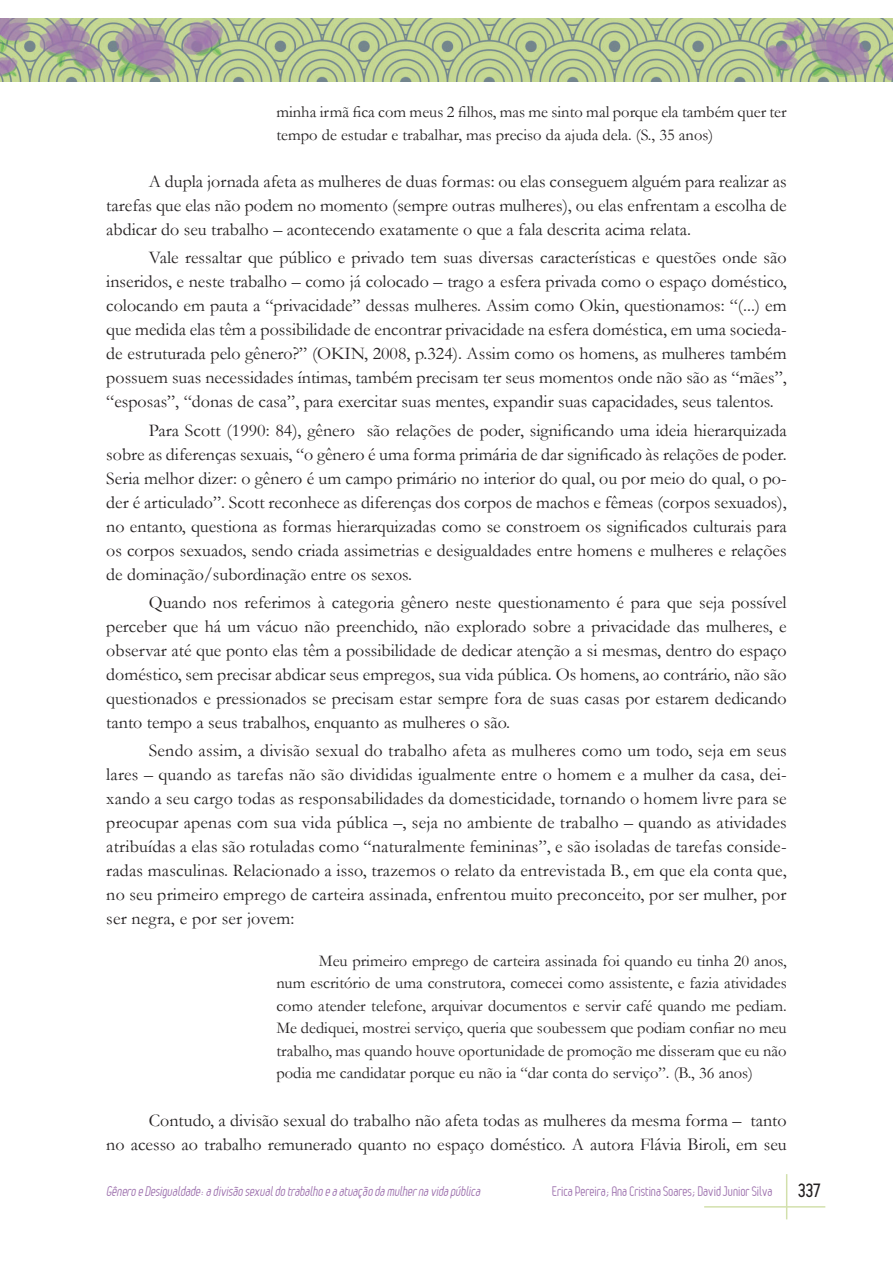
<style>
.page{position:relative;width:893px;height:1263px;background:#fff}
.page>*{position:absolute;margin:0;border:0;box-sizing:border-box;transform-origin:0 0}
.Texto{font:18px/24px "Garamond";color:#231f20;text-align:justify}
.t1{font:700 18px "Leger";color:#231f20}
.Citação{font:16.5px/22.5px "Garamond";color:#231f20}
.t2{font:italic 13.5px "Leger";color:#9f73af}
.t3{font:13.5px "Leger";color:#9f73af}
</style>
<div class="page">
<hr style="left:786px;top:1174px;width:1px;height:45px;background:#d2e0ac">
<hr style="left:704px;top:1206px;width:121px;height:1px;background:#d2e0ac">
<img style="left:0;top:18px;width:893px;height:64px">
<p class="Citação" style="left:276px;top:100px;width:512px">minha irmã fica com meus 2 filhos, mas me sinto mal porque ela também quer ter tempo de estudar e trabalhar, mas preciso da ajuda dela. (S., 35 anos)</p>
<p class="Texto" style="left:106px;top:169px;width:682px;text-indent:43px">A dupla jornada afeta as mulheres de duas formas: ou elas conseguem alguém para realizar as tarefas que elas não podem no momento (sempre outras mulheres), ou elas enfrentam a escolha de abdicar do seu trabalho – acontecendo exatamente o que a fala descrita acima relata.</p>
<p class="Texto" style="left:106px;top:245px;width:682px;text-indent:43px">Vale ressaltar que público e privado tem suas diversas características e questões onde são inseridos, e neste trabalho – como já colocado – trago a esfera privada como o espaço doméstico, colocando em pauta a “privacidade” dessas mulheres. Assim como Okin, questionamos: “(...) em que medida elas têm a possibilidade de encontrar privacidade na esfera doméstica, em uma socieda&shy;de estruturada pelo gênero?” (OKIN, 2008, p.324). Assim como os homens, as mulheres também possuem suas necessidades íntimas, também precisam ter seus momentos onde não são as “mães”, “esposas”, “donas de casa”, para exercitar suas mentes, expandir suas capacidades, seus talentos.</p>
<p class="Texto" style="left:106px;top:417px;width:682px;text-indent:43px">Para Scott (1990: 84), gênero são relações de poder, significando uma ideia hierarquizada sobre as diferenças sexuais, “o gênero é uma forma primária de dar significado às relações de poder.<br>Seria melhor dizer: o gênero é um campo primário no interior do qual, ou por meio do qual, o po&shy;der é articulado”. Scott reconhece as diferenças dos corpos de machos e fêmeas (corpos sexuados), no entanto, questiona as formas hierarquizadas como se constroem os significados culturais para os corpos sexuados, sendo criada assimetrias e desigualdades entre homens e mulheres e relações de dominação/subordinação entre os sexos.</p>
<p class="Texto" style="left:106px;top:590px;width:682px;text-indent:43px">Quando nos referimos à categoria gênero neste questionamento é para que seja possível perceber que há um vácuo não preenchido, não explorado sobre a privacidade das mulheres, e observar até que ponto elas têm a possibilidade de dedicar atenção a si mesmas, dentro do espaço doméstico, sem precisar abdicar seus empregos, sua vida pública. Os homens, ao contrário, não são questionados e pressionados se precisam estar sempre fora de suas casas por estarem dedicando tanto tempo a seus trabalhos, enquanto as mulheres o são.</p>
<p class="Texto" style="left:106px;top:738px;width:682px;text-indent:43px">Sendo assim, a divisão sexual do trabalho afeta as mulheres como um todo, seja em seus lares – quando as tarefas não são divididas igualmente entre o homem e a mulher da casa, dei&shy;xando a seu cargo todas as responsabilidades da domesticidade, tornando o homem livre para se preocupar apenas com sua vida pública –, seja no ambiente de trabalho – quando as atividades atribuídas a elas são rotuladas como “naturalmente femininas”, e são isoladas de tarefas conside&shy;radas masculinas. Relacionado a isso, trazemos o relato da entrevistada B., em que ela conta que, no seu primeiro emprego de carteira assinada, enfrentou muito preconceito, por ser mulher, por ser negra, e por ser jovem:</p>
<p class="Citação" style="left:276px;top:949px;width:512px;text-align:justify;text-indent:43px">Meu primeiro emprego de carteira assinada foi quando eu tinha 20 anos, num escritório de uma construtora, comecei como assistente, e fazia atividades como atender telefone, arquivar documentos e servir café quando me pediam.<br>Me dediquei, mostrei serviço, queria que soubessem que podiam confiar no meu trabalho, mas quando houve oportunidade de promoção me disseram que eu não podia me candidatar porque eu não ia “dar conta do serviço”. (B., 36 anos)</p>
<p class="Texto" style="left:106px;top:1107px;width:682px;text-align:right">Contudo, a divisão sexual do trabalho não afeta todas as mulheres da mesma forma – tanto<br>no acesso ao trabalho remunerado quanto no espaço doméstico. A autora Flávia Biroli, em seu</p>
<p class="t2" style="left:106px;top:1183px;width:378px">Gênero eDesigualdade:adivisão sexualdo trabalho eaatuação damulhernavidapública</p>
<p class="t3" style="left:552px;top:1183px;width:222px">Erica Pereira; Ana Cristina Soares; David Junior Silva</p>
<p class="t1" style="left:798px;top:1180px;width:24px">337</p>
</div>
